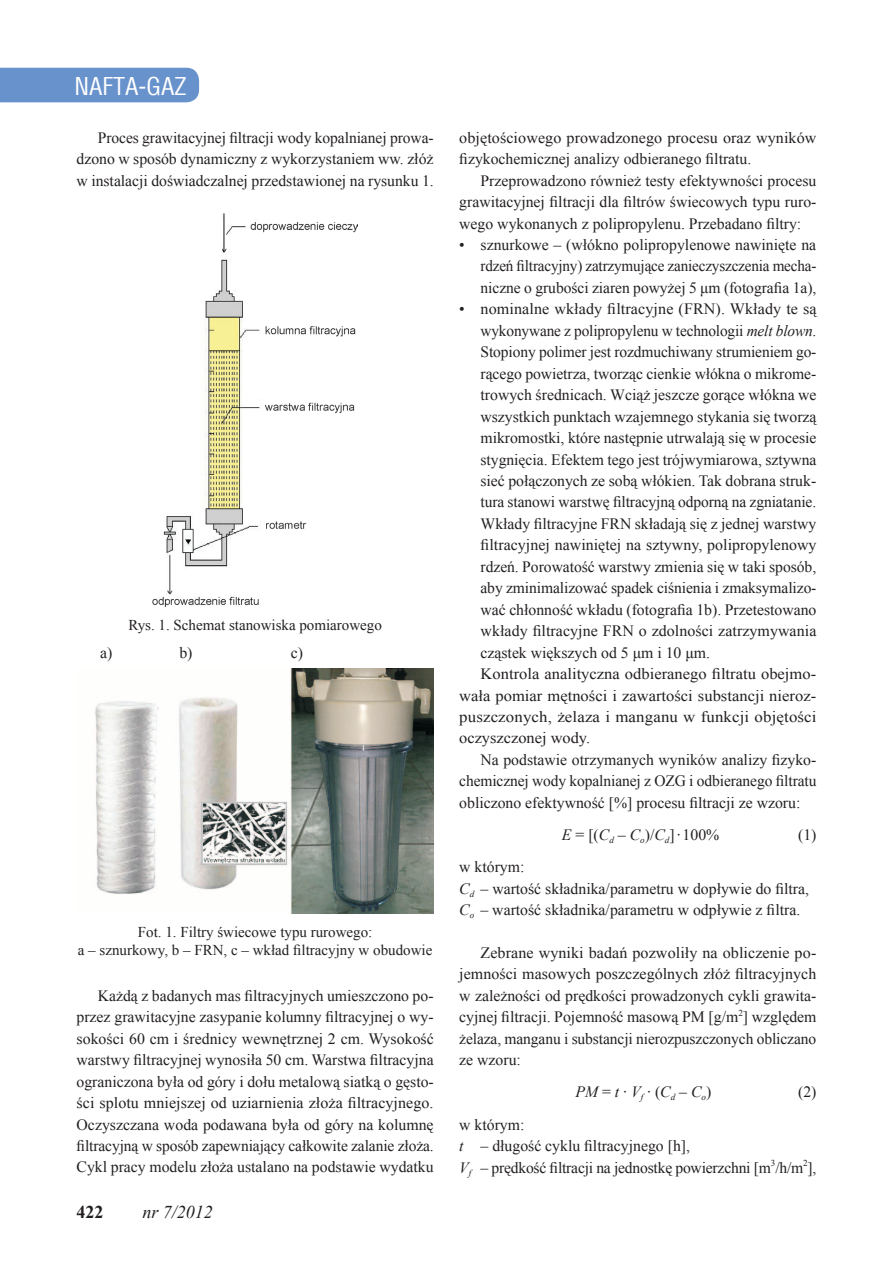
<style>
.page{position:relative;width:893px;height:1263px;background:#fff}
.page>*{position:absolute;margin:0;border:0;box-sizing:border-box;transform-origin:0 0}
.t1{font:24px "Switzerland Condensed";color:#fff}
.t2{font:italic 18px "Times New Roman";color:#231f20}
.t3{font:700 18px "Times New Roman";color:#231f20}
.t4{font:15.75px/21.5px "Times New Roman";color:#231f20;text-align:justify}
.t5{font:15.75px "Times New Roman";color:#231f20;scale:1.05 1}
.t6{font:15.75px "Times New Roman";color:#231f20;scale:1.07 1}
.t7{font:15.75px "Times New Roman";color:#231f20;scale:1.04 1}
.t8{font:italic 15.75px "Times New Roman";color:#231f20}
.t9{font:15px/18px "Times New Roman";color:#231f20;text-align:center}
.s1{font-style:italic}
.s2{font-style:normal}
</style>
<div class="page">
<div style="left:0;top:68px;width:199px;height:34px;background:#6892cc"></div>
<img style="left:152px;top:213px;width:206px;height:393px">
<img style="left:94px;top:669px;width:340px;height:245px">
<h1 class="t1" style="left:74px;top:71px;width:114px">NAFTA-GAZ</h1>
<p class="t4" style="left:77px;top:126px;width:359px;text-indent:21px">Proces grawitacyjnej filtracji wody kopalnianej prowa&shy;dzono w sposób dynamiczny z wykorzystaniem ww. złóż w instalacji doświadczalnej przedstawionej na rysunku 1.</p>
<p class="t9" style="left:128px;top:615px;width:255px">Rys. 1. Schemat stanowiska pomiarowego</p>
<p class="t4" style="left:100px;top:642px;width:14px">a)</p>
<p class="t4" style="left:179px;top:642px;width:15px">b)</p>
<p class="t4" style="left:291px;top:642px;width:14px">c)</p>
<p class="t9" style="left:78px;top:923px;width:356px">Fot. 1. Filtry świecowe typu rurowego:<br>a – sznurkowy, b – FRN, c – wkład filtracyjny w obudowie</p>
<p class="t4" style="left:77px;top:984px;width:359px;text-indent:21px">Każdą z badanych mas filtracyjnych umieszczono po&shy;przez grawitacyjne zasypanie kolumny filtracyjnej o wy&shy;sokości 60 cm i średnicy wewnętrznej 2 cm. Wysokość warstwy filtracyjnej wynosiła 50 cm. Warstwa filtracyjna ograniczona była od góry i dołu metalową siatką o gęsto&shy;ści splotu mniejszej od uziarnienia złoża filtracyjnego.<br>Oczyszczana woda podawana była od góry na kolumnę filtracyjną w sposób zapewniający całkowite zalanie złoża.<br>Cykl pracy modelu złoża ustalano na podstawie wydatku</p>
<p class="t3" style="left:77px;top:1199px;width:28px">422</p>
<p class="t2" style="left:142px;top:1200px;width:72px">nr 7/2012</p>
<p class="t4" style="left:459px;top:126px;width:359px">objętościowego prowadzonego procesu oraz wyników fizykochemicznej analizy odbieranego filtratu.</p>
<p class="t4" style="left:459px;top:169px;width:359px;text-indent:21px">Przeprowadzono również testy efektywności procesu grawitacyjnej filtracji dla filtrów świecowych typu ruro&shy;wego wykonanych z polipropylenu. Przebadano filtry:</p>
<p class="t4" style="left:480px;top:234px;width:337px;text-indent:-21px">• sznurkowe – (włókno polipropylenowe nawinięte na rdzeń filtracyjny) zatrzymujące zanieczyszczenia mecha&shy;niczne o grubości ziaren powyżej 5 μm (fotografia 1a),</p>
<p class="t4" style="left:459px;top:298px;width:359px">• nominalne wkłady filtracyjne (FRN). Wkłady te są</p>
<p class="t4" style="left:480px;top:320px;width:337px">wykonywane z polipropylenu w technologii <span class="s1">melt blown</span>.</p>
<p class="t4" style="left:480px;top:341px;width:337px">Stopiony polimer jest rozdmuchiwany strumieniem go-</p>
<p class="t4" style="left:480px;top:362px;width:337px">rącego powietrza, tworząc cienkie włókna o mikrome-</p>
<p class="t4" style="left:480px;top:384px;width:338px">trowych średnicach. Wciąż jeszcze gorące włókna we</p>
<p class="t4" style="left:480px;top:405px;width:338px">wszystkich punktach wzajemnego stykania się tworzą</p>
<p class="t4" style="left:480px;top:427px;width:337px">mikromostki, które następnie utrwalają się w procesie</p>
<p class="t4" style="left:480px;top:448px;width:338px">stygnięcia. Efektem tego jest trójwymiarowa, sztywna</p>
<p class="t4" style="left:480px;top:470px;width:337px">sieć połączonych ze sobą włókien. Tak dobrana struk-</p>
<p class="t4" style="left:480px;top:491px;width:337px">tura stanowi warstwę filtracyjną odporną na zgniatanie.</p>
<p class="t4" style="left:480px;top:513px;width:337px">Wkłady filtracyjne FRN składają się z jednej warstwy</p>
<p class="t4" style="left:480px;top:534px;width:337px">filtracyjnej nawiniętej na sztywny, polipropylenowy</p>
<p class="t4" style="left:480px;top:555px;width:337px">rdzeń. Porowatość warstwy zmienia się w taki sposób,</p>
<p class="t4" style="left:480px;top:577px;width:337px">aby zminimalizować spadek ciśnienia i zmaksymalizo-</p>
<p class="t4" style="left:480px;top:598px;width:337px">wać chłonność wkładu (fotografia 1b). Przetestowano</p>
<p class="t4" style="left:480px;top:620px;width:337px">wkłady filtracyjne FRN o zdolności zatrzymywania</p>
<p class="t4" style="left:480px;top:641px;width:231px">cząstek większych od 5 μm i 10 μm.</p>
<p class="t5" style="left:480px;top:663px;width:321px">Kontrola analityczna odbieranego filtratu obejmo-</p>
<p class="t5" style="left:459px;top:685px;width:342px">wała pomiar mętności i zawartości substancji nieroz-</p>
<p class="t6" style="left:459px;top:706px;width:335px">puszczonych, żelaza i manganu w funkcji objętości</p>
<p class="t7" style="left:459px;top:727px;width:127px">oczyszczonej wody.</p>
<p class="t4" style="left:480px;top:749px;width:337px">Na podstawie otrzymanych wyników analizy fizyko-</p>
<p class="t4" style="left:459px;top:770px;width:359px">chemicznej wody kopalnianej z OZG i odbieranego filtratu</p>
<p class="t4" style="left:459px;top:791px;width:343px">obliczono efektywność [%] procesu filtracji ze wzoru:</p>
<p class="t4" style="left:562px;top:823px;width:159px"><span class="s1">E</span> = [(<span class="s1">C</span><sub>d</sub> – <span class="s1">C</span><sub>o</sub>)/<span class="s1">C</span><sub>d</sub>]·100%</p>
<p class="t4" style="left:798px;top:823px;width:20px">(1)</p>
<p class="t4" style="left:459px;top:856px;width:351px;text-align:left">w którym:<br><span class="s1">C</span><sub>d</sub> – wartość składnika/parametru w dopływie do filtra,<br><span class="s1">C</span><sub>o</sub> – wartość składnika/parametru w odpływie z filtra.</p>
<p class="t4" style="left:459px;top:942px;width:359px;text-indent:21px">Zebrane wyniki badań pozwoliły na obliczenie po&shy;jemności masowych poszczególnych złóż filtracyjnych w zależności od prędkości prowadzonych cykli grawita&shy;cyjnej filtracji. Pojemność masową PM [g/m<sup>2</sup>] względem żelaza, manganu i substancji nierozpuszczonych obliczano ze wzoru:</p>
<p class="t8" style="left:575px;top:1081px;width:138px">PM <span class="s2">=</span> t <span class="s2">·</span> V<sub>f</sub> <span class="s2">· (</span>C<sub>d</sub> <span class="s2">–</span> C<sub>o</sub><span class="s2">)</span></p>
<p class="t4" style="left:798px;top:1081px;width:20px">(2)</p>
<p class="t4" style="left:459px;top:1113px;width:359px;text-align:left">w którym:<br><span class="s1">t</span> – długość cyklu filtracyjnego [h],<br><span class="s1">V</span><sub>f</sub> – prędkość filtracji na jednostkę powierzchni [m<sup>3</sup>/h/m<sup>2</sup>],</p>
</div>
